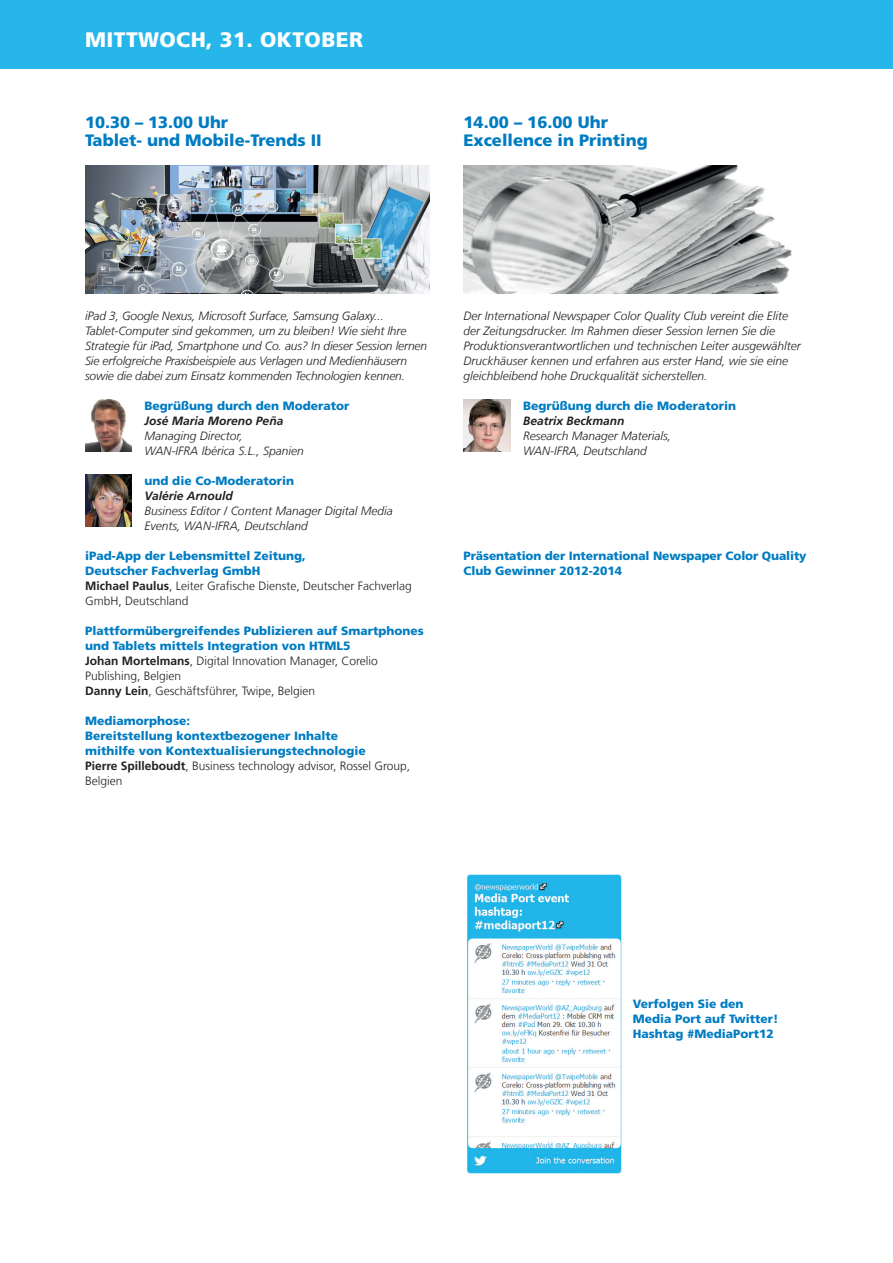
<style>
.page{position:relative;width:893px;height:1263px;background:#fff}
.page>*{position:absolute;margin:0;border:0;box-sizing:border-box;transform-origin:0 0}
.Header__14_21_20__bl{font:900 21px "Frutiger LT Com";letter-spacing:.02em;color:#fff}
.Headline__11_12__bla{font:900 16.5px "Frutiger LT Com";color:#007cc2}
.Headline__11_12__bla-2{font:900 16.35px "Frutiger LT Com";color:#007cc2}
.Copy__8_10__light{font:italic 300 12px/15px "Frutiger LT Com";color:#231f20}
.Subheadline__8_10__b{font:900 12px/15px "Frutiger LT Com";color:#007cc2}
.Copy__8_10__light-2{font:300 12px/15px "Frutiger LT Com";color:#231f20}
.s1{font-weight:700}
</style>
<div class="page">
<div style="left:0;top:0;width:893px;height:68px;background:#26b6ea"></div>
<img style="left:467px;top:874px;width:155px;height:300px">
<img style="left:463px;top:166px;width:329px;height:127px">
<img style="left:85px;top:166px;width:344px;height:127px">
<img style="left:463px;top:399px;width:47px;height:53px">
<img style="left:85px;top:399px;width:47px;height:53px">
<img style="left:85px;top:474px;width:47px;height:53px">
<p class="Header__14_21_20__bl" style="left:85px;top:27px;width:280px">MITTWOCH, 31. OKTOBER</p>
<p class="Headline__11_12__bla-2" style="left:85px;top:112px;width:145px">10.30 – 13.00 Uhr</p>
<p class="Headline__11_12__bla" style="left:85px;top:130px;width:238px">Tablet- und Mobile-Trends II</p>
<p class="Headline__11_12__bla" style="left:463px;top:112px;width:146px">14.00 – 16.00 Uhr</p>
<p class="Headline__11_12__bla" style="left:463px;top:130px;width:186px">Excellence in Printing</p>
<p class="Copy__8_10__light" style="left:85px;top:308px;width:344px">iPad 3, Google Nexus, Microsoft Surface, Samsung Galaxy...<br>Tablet-Computer sind gekommen, um zu bleiben! Wie sieht Ihre Strategie für iPad, Smartphone und Co. aus? In dieser Session lernen Sie erfolgreiche Praxisbeispiele aus Verlagen und Medienhäusern sowie die dabei zum Einsatz kommenden Technologien kennen.</p>
<p class="Subheadline__8_10__b" style="left:145px;top:398px;width:206px">Begrüßung durch den Moderator</p>
<p class="Copy__8_10__light" style="left:145px;top:413px;width:161px"><span class="s1">José Maria Moreno Peña<br></span>Managing Director,<br>WAN-IFRA Ibérica S.L., Spanien</p>
<p class="Subheadline__8_10__b" style="left:145px;top:473px;width:151px">und die Co-Moderatorin</p>
<p class="Copy__8_10__light" style="left:145px;top:488px;width:250px"><span class="s1">Valérie Arnould<br></span>Business Editor / Content Manager Digital Media<br>Events, WAN-IFRA, Deutschland</p>
<p class="Subheadline__8_10__b" style="left:85px;top:548px;width:222px">iPad-App der Lebensmittel Zeitung,<br>Deutscher Fachverlag GmbH</p>
<p class="Copy__8_10__light-2" style="left:85px;top:578px;width:328px"><span class="s1">Michael Paulus</span>, Leiter Grafische Dienste, Deutscher Fachverlag<br>GmbH, Deutschland</p>
<p class="Subheadline__8_10__b" style="left:85px;top:623px;width:340px">Plattformübergreifendes Publizieren auf Smartphones und Tablets mittels Integration von HTML5</p>
<p class="Copy__8_10__light-2" style="left:85px;top:653px;width:294px"><span class="s1">Johan Mortelmans</span>, Digital Innovation Manager, Corelio<br>Publishing, Belgien</p>
<p class="Copy__8_10__light-2" style="left:85px;top:683px;width:232px"><span class="s1">Danny Lein</span>, Geschäftsführer, Twipe, Belgien</p>
<p class="Subheadline__8_10__b" style="left:85px;top:713px;width:282px">Mediamorphose:<br>Bereitstellung kontextbezogener Inhalte mithilfe von Kontextualisierungstechnologie</p>
<p class="Copy__8_10__light-2" style="left:85px;top:758px;width:327px"><span class="s1">Pierre Spilleboudt</span>, Business technology advisor, Rossel Group,<br>Belgien</p>
<p class="Copy__8_10__light" style="left:463px;top:308px;width:339px">Der International Newspaper Color Quality Club vereint die Elite der Zeitungsdrucker. Im Rahmen dieser Session lernen Sie die Produktionsverantwortlichen und technischen Leiter ausgewählter Druckhäuser kennen und erfahren aus erster Hand, wie sie eine gleichbleibend hohe Druckqualität sicherstellen.</p>
<p class="Subheadline__8_10__b" style="left:523px;top:398px;width:214px">Begrüßung durch die Moderatorin</p>
<p class="Copy__8_10__light" style="left:523px;top:413px;width:150px"><span class="s1">Beatrix Beckmann<br></span>Research Manager Materials,<br>WAN-IFRA, Deutschland</p>
<p class="Subheadline__8_10__b" style="left:463px;top:548px;width:345px">Präsentation der International Newspaper Color Quality<br>Club Gewinner 2012-2014</p>
<p class="Subheadline__8_10__b" style="left:633px;top:997px;width:147px">Verfolgen Sie den<br>Media Port auf Twitter!</p>
<p class="Subheadline__8_10__b" style="left:633px;top:1027px;width:143px">Hashtag #MediaPort12</p>
</div>
